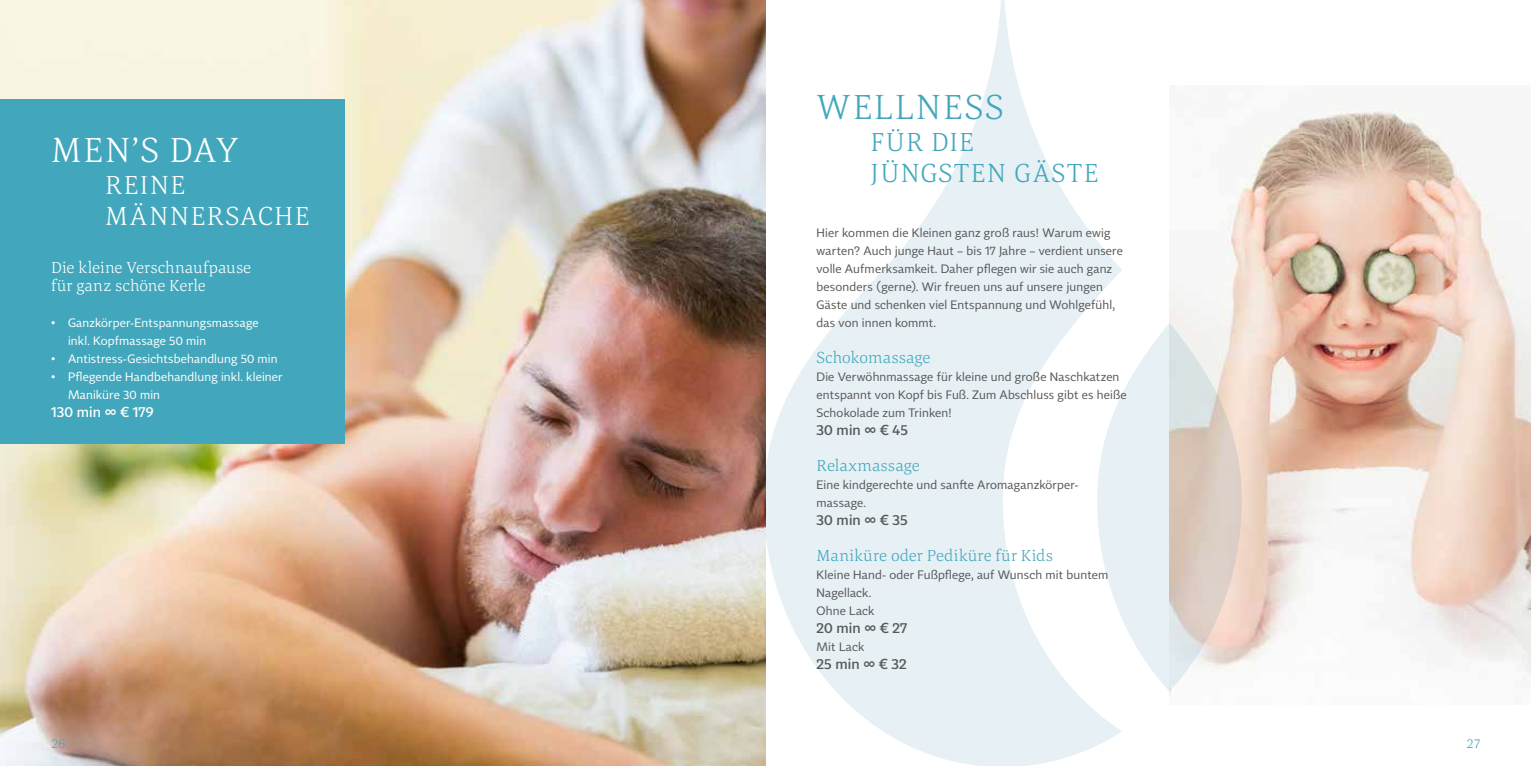
<style>
.page{position:relative;width:1531px;height:766px;background:#fff}
.page>*{position:absolute;margin:0;border:0;box-sizing:border-box;transform-origin:0 0}
.t1{font:300 36px "Corda";letter-spacing:.02em;color:#fff}
.t2{font:300 36px "Corda";letter-spacing:.055em;color:#42a7bc}
.t3{font:300 27px/31.5px "Corda";letter-spacing:.05em;color:#42a7bc}
.t4{font:300 27px/31.5px "Corda";letter-spacing:.045em;color:#fff}
.t5{font:300 16.5px "Corda";letter-spacing:.015em;color:#42a7bc}
.t6{font:300 16.5px/18px "Corda";letter-spacing:.01em;color:#fff}
.t7{font:500 14.25px "Tabac Sans";letter-spacing:.01em;color:#575756}
.t8{font:500 14.25px "Tabac Sans";letter-spacing:.01em;color:#fff}
.t9{font:300 13.5px "Corda";color:#42a7bc}
.t10{font:12px/18px "Tabac Sans";letter-spacing:.015em;color:#575756}
.t11{font:12px/18px "Tabac Sans";letter-spacing:.015em;color:#fff}
</style>
<div class="page">
<img style="left:1169px;top:100px;width:362px;height:596px">
<svg style="left:1097px;top:323px;width:145px;height:368px;background:#e2e0dd"></svg>
<svg style="left:765px;top:0;width:357px;height:765px;fill:#e6f0f5"></svg>
<img style="left:0;top:0;width:765px;height:765px">
<div style="left:0;top:99px;width:344px;height:344px;background:#42a7bc"></div>
<h1 class="t1" style="left:51px;top:126px;width:189px">MEN’S DAY</h1>
<h2 class="t4" style="left:105px;top:168px;width:206px">REINE<br>MÄNNERSACHE</h2>
<h3 class="t6" style="left:51px;top:257px;width:202px">Die kleine Verschnaufpause für ganz schöne Kerle</h3>
<p class="t11" style="left:68px;top:313px;width:192px;text-indent:-17px">• Ganzkörper-Entspannungsmassage inkl. Kopfmassage 50 min</p>
<p class="t11" style="left:51px;top:349px;width:228px">• Antistress-Gesichtsbehandlung 50 min</p>
<p class="t11" style="left:68px;top:367px;width:216px;text-indent:-17px">• Pflegende Handbehandlung inkl. kleiner<br>Maniküre 30 min</p>
<p class="t8" style="left:51px;top:403px;width:104px">130 min ∞ € 179</p>
<h1 class="t2" style="left:817px;top:83px;width:188px">WELLNESS</h1>
<h2 class="t3" style="left:870px;top:125px;width:230px">FÜR DIE<br>JÜNGSTEN GÄSTE</h2>
<p class="t10" style="left:816px;top:223px;width:308px">Hier kommen die Kleinen ganz groß raus! Warum ewig warten? Auch junge Haut – bis 17 Jahre – verdient unsere volle Aufmerksamkeit. Daher pflegen wir sie auch ganz besonders (gerne). Wir freuen uns auf unsere jungen Gäste und schenken viel Entspannung und Wohlgefühl, das von innen kommt.</p>
<h3 class="t5" style="left:816px;top:346px;width:115px">Schokomassage</h3>
<p class="t10" style="left:816px;top:367px;width:312px">Die Verwöhnmassage für kleine und große Naschkatzen entspannt von Kopf bis Fuß. Zum Abschluss gibt es heiße<br>Schokolade zum Trinken!</p>
<p class="t7" style="left:816px;top:421px;width:93px">30 min ∞ € 45</p>
<h3 class="t5" style="left:816px;top:454px;width:105px">Relaxmassage</h3>
<p class="t10" style="left:816px;top:475px;width:263px">Eine kindgerechte und sanfte Aromaganzkörper&shy;massage.</p>
<p class="t7" style="left:816px;top:511px;width:93px">30 min ∞ € 35</p>
<h3 class="t5" style="left:816px;top:544px;width:238px">Maniküre oder Pediküre für Kids</h3>
<p class="t10" style="left:816px;top:565px;width:293px">Kleine Hand- oder Fußpflege, auf Wunsch mit buntem<br>Nagellack.<br>Ohne Lack</p>
<p class="t7" style="left:816px;top:619px;width:92px">20 min ∞ € 27</p>
<p class="t10" style="left:816px;top:637px;width:49px">Mit Lack</p>
<p class="t7" style="left:816px;top:655px;width:92px">25 min ∞ € 32</p>
<p class="t9" style="left:51px;top:734px;width:16px">26</p>
<p class="t9" style="left:1466px;top:734px;width:16px">27</p>
</div>
